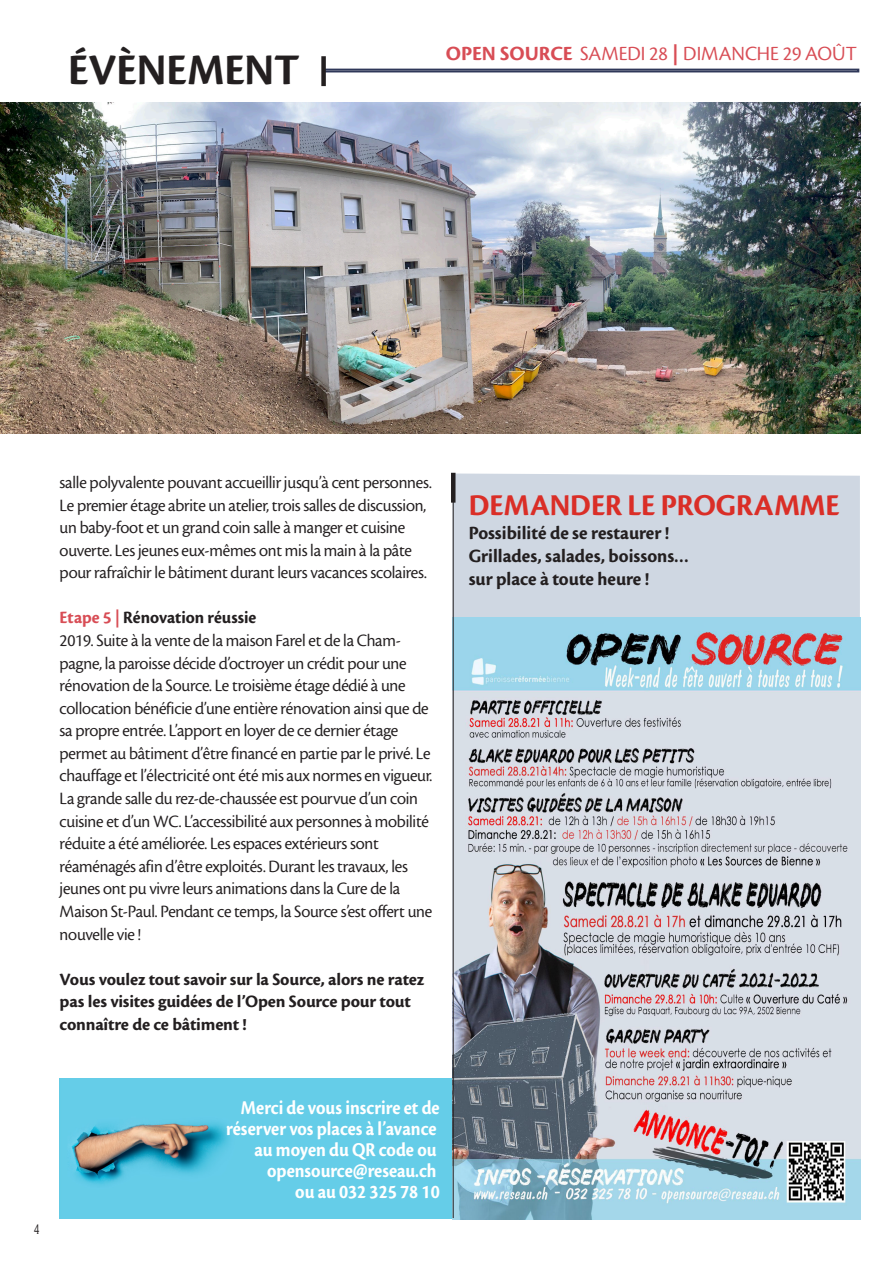
<style>
.page{position:relative;width:893px;height:1263px;background:#fff}
.page>*{position:absolute;margin:0;border:0;box-sizing:border-box;transform-origin:0 0}
.t1{font:45.45px "Cronos MM 700 72";color:#231f20}
.t2{font:31.5px "Cronos MM 700 72";color:#da2e27}
.t3{font:21px "Cronos MM 408 72";color:#d84d55}
.t4{font:20.4px/21px "Cronos MM 700 72";color:#fff;text-align:right;scale:.92 1}
.t5{font:19.5px/23.4px "Cronos MM 700 72";color:#231f20}
.t6{font:18px/22.5px "Cronos MM 408 72";letter-spacing:-.01em;color:#231f20}
.t7{font:18px/22.5px "Cronos MM 700 11";letter-spacing:-.01em;color:#231f20}
.t8{font:18px "Cronos MM 700 72";color:#231f20}
.t9{font:13.5px "Korinna";color:#231f20;scale:.67 1}
.s1{font-family:"Cronos MM 700 11"}
.s2{color:#d84d55}
</style>
<div class="page">
<img style="left:59px;top:1078px;width:393px;height:141px">
<div style="left:452px;top:473px;width:408px;height:145px;background:#cfd7e2"></div>
<div style="left:323px;top:69px;width:536px;height:3px;border:2px solid #2f3859"></div>
<div style="left:321px;top:56px;width:5px;height:30px;background:#231f20"></div>
<img style="left:452px;top:618px;width:409px;height:601px">
<hr style="left:453px;top:475px;width:1px;height:743px;background:#231f20">
<img style="left:0;top:102px;width:860px;height:332px">
<hr style="left:451px;top:473px;width:4px;height:30px;background:#231f20">
<h1 class="t1" style="left:68px;top:45px;width:233px">ÉVÈNEMENT</h1>
<p class="t3" style="left:446px;top:42px;width:412px"><span class="s1">OPEN SOURCE</span> SAMEDI 28 <span class="s1">|</span> DIMANCHE 29 AOÛT</p>
<p class="t6" style="left:60px;top:472px;width:374px">salle polyvalente pouvant accueillir jusqu’à cent personnes.<br>Le premier étage abrite un atelier, trois salles de discussion, un baby-foot et un grand coin salle à manger et cuisine ouverte. Les jeunes eux-mêmes ont mis la main à la pâte pour rafraîchir le bâtiment durant leurs vacances scolaires.</p>
<p class="t8" style="left:60px;top:608px;width:198px"><span class="s2">Etape 5 |</span> Rénovation réussie</p>
<p class="t6" style="left:60px;top:630px;width:374px">2019. Suite à la vente de la maison Farel et de la Cham&shy;pagne, la paroisse décide d’octroyer un crédit pour une rénovation de la Source. Le troisième étage dédié à une collocation bénéficie d’une entière rénovation ainsi que de sa propre entrée. L’apport en loyer de ce dernier étage permet au bâtiment d’être financé en partie par le privé. Le chauffage et l’électricité ont été mis aux normes en vigueur.<br>La grande salle du rez-de-chaussée est pourvue d’un coin cuisine et d’un WC. L’accessibilité aux personnes à mobilité réduite a été améliorée. Les espaces extérieurs sont réaménagés afin d’être exploités. Durant les travaux, les jeunes ont pu vivre leurs animations dans la Cure de la Maison St-Paul. Pendant ce temps, la Source s’est offert une nouvelle vie !</p>
<p class="t7" style="left:60px;top:968px;width:366px">Vous voulez tout savoir sur la Source, alors ne ratez pas les visites guidées de l’Open Source pour tout connaître de ce bâtiment !</p>
<p class="t9" style="left:34px;top:1221px;width:10px">4</p>
<p class="t4" style="left:226px;top:1097px;width:234px">Merci de vous inscrire et de réserver vos places à l’avance au moyen du QR code ou opensource@reseau.ch<br>ou au 032 325 78 10</p>
<h2 class="t2" style="left:469px;top:488px;width:372px">DEMANDER LE PROGRAMME</h2>
<p class="t5" style="left:469px;top:521px;width:222px">Possibilité de se restaurer !<br>Grillades, salades, boissons… sur place à toute heure !</p>
</div>
